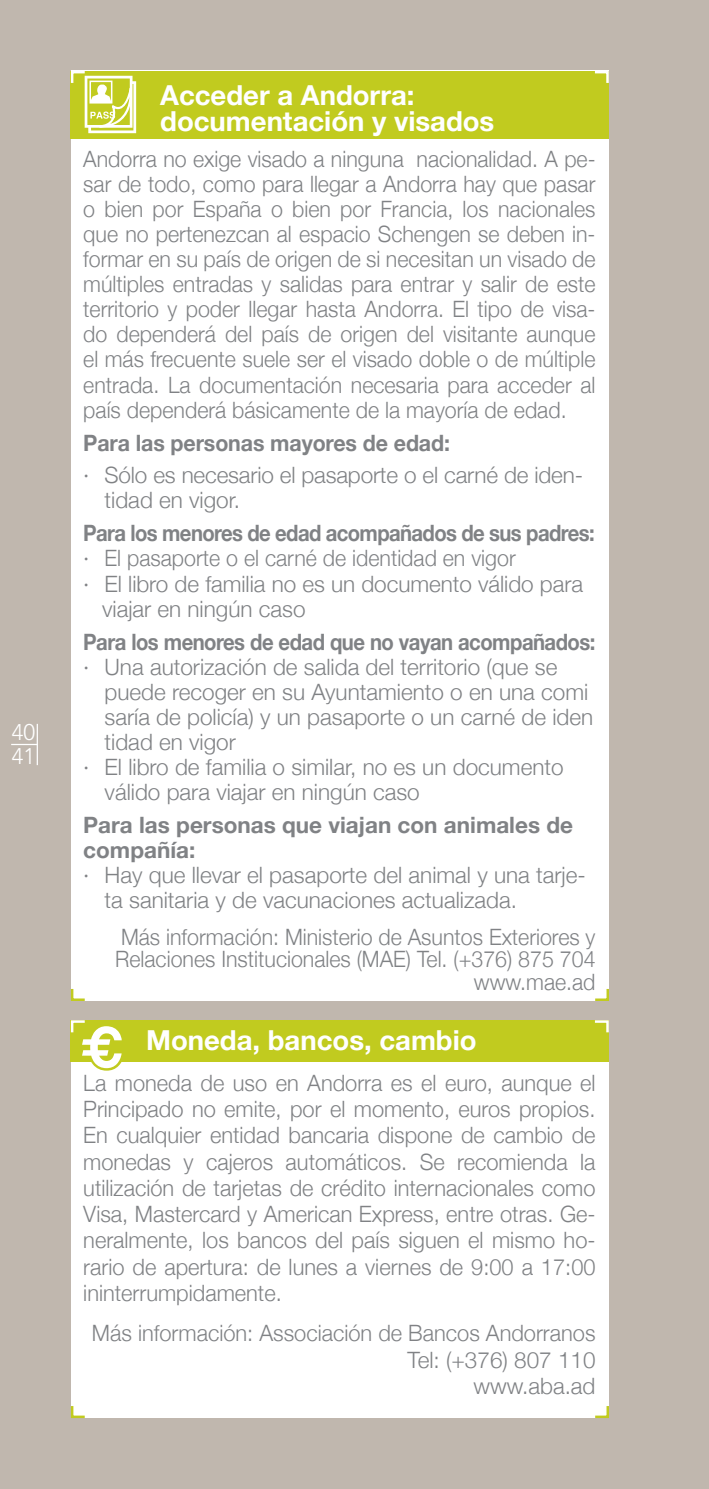
<style>
.page{position:relative;width:709px;height:1489px;background:#fff}
.page>*{position:absolute;margin:0;border:0;box-sizing:border-box;transform-origin:0 0}
.t1{font:700 27.5px/26.2px "Helvetica Neue";color:#fff}
.t2{font:300 22.5px/26.2px "Helvetica Neue";color:#808285}
.t3{font:300 22.5px/25px "Helvetica Neue";color:#808285;text-align:justify;scale:.95 1}
.t4{font:700 22.5px/32.5px "Helvetica Neue";letter-spacing:-.025em;color:#808285;scale:.9 1}
.t5{font:700 22.5px "Helvetica Neue";color:#808285}
.t6{font:300 22.5px/24.2px "Avenir LT Std";color:#fff}
.s1{font-weight:700}
.s2{font-weight:300}
</style>
<div class="page">
<div style="left:0;top:0;width:709px;height:1488px;background:#c0b7ae"></div>
<div style="left:71px;top:71px;width:537px;height:929px;background:#fff"></div>
<div style="left:71px;top:71px;width:537px;height:67px;background:#c1cb1f"></div>
<div style="left:71px;top:1020px;width:537px;height:397px;background:#fff"></div>
<div style="left:71px;top:1020px;width:538px;height:41px;background:#c1cb1f"></div>
<svg style="left:592px;top:70px;width:17px;height:15px"></svg>
<svg style="left:592px;top:986px;width:17px;height:15px"></svg>
<svg style="left:70px;top:989px;width:17px;height:12px"></svg>
<svg style="left:592px;top:1403px;width:17px;height:16px"></svg>
<svg style="left:70px;top:1406px;width:17px;height:13px"></svg>
<svg style="left:70px;top:70px;width:66px;height:63px"></svg>
<svg style="left:594px;top:1020px;width:15px;height:13px"></svg>
<hr style="left:11px;top:743px;width:27px;height:2px;background:#fff">
<svg style="left:37px;top:723px;width:1px;height:42px"></svg>
<svg style="left:70px;top:1020px;width:58px;height:51px"></svg>
<p class="t6" style="left:12px;top:719px;width:25px">40<br>41</p>
<p class="t1" style="left:160px;top:81px;width:336px">Acceder a Andorra: documentación y visados</p>
<p class="t3" style="left:83px;top:146px;width:541px">Andorra no exige visado a ninguna nacionalidad. A pe&shy;sar de todo, como para llegar a Andorra hay que pasar o bien por España o bien por Francia, los nacionales que no pertenezcan al espacio Schengen se deben in&shy;formar en su país de origen de si necesitan un visado de múltiples entradas y salidas para entrar y salir de este territorio y poder llegar hasta Andorra. El tipo de visa&shy;do dependerá del país de origen del visitante aunque el más frecuente suele ser el visado doble o de múltiple entrada. La documentación necesaria para acceder al país dependerá básicamente de la mayoría de edad.</p>
<p class="t2" style="left:83px;top:426px;width:501px;line-height:32.5px"><span class="s1">Para las personas mayores de edad:<br></span>· Sólo es necesario el pasaporte o el carné de iden-</p>
<p class="t4" style="left:83px;top:483px;width:569px;text-indent:21px"><span class="s2">tidad en vigor.<br></span>Para los menores de edad acompañados de sus padres:</p>
<p class="t2" style="left:83px;top:544px;width:434px">· El pasaporte o el carné de identidad en vigor</p>
<p class="t2" style="left:83px;top:570px;width:501px">· El libro de familia no es un documento válido para</p>
<p class="t2" style="left:102px;top:595px;width:205px">viajar en ningún caso</p>
<p class="t4" style="left:83px;top:624px;width:570px">Para los menores de edad que no vayan acompañados:</p>
<p class="t2" style="left:83px;top:653px;width:475px">· Una autorización de salida del territorio (que se</p>
<p class="t2" style="left:105px;top:678px;width:485px">puede recoger en su Ayuntamiento o en una comi</p>
<p class="t2" style="left:105px;top:703px;width:490px">saría de policía) y un pasaporte o un carné de iden</p>
<p class="t2" style="left:105px;top:728px;width:133px">tidad en vigor</p>
<p class="t2" style="left:83px;top:753px;width:482px">· El libro de familia o similar, no es un documento</p>
<p class="t2" style="left:105px;top:778px;width:317px">válido para viajar en ningún caso</p>
<p class="t5" style="left:83px;top:810px;width:491px">Para las personas que viajan con animales de</p>
<p class="t5" style="left:83px;top:836px;width:114px">compañía:</p>
<p class="t2" style="left:83px;top:861px;width:504px">· Hay que llevar el pasaporte del animal y una tarje-</p>
<p class="t2" style="left:105px;top:886px;width:414px">ta sanitaria y de vacunaciones actualizada.</p>
<p class="t3" style="left:115px;top:925px;width:507px;line-height:22.5px;text-align:right">Más información: Ministerio de Asuntos Exteriores y<br>Relaciones Institucionales (MAE) Tel. (+376) 875 704 www.mae.ad</p>
<p class="t1" style="left:146px;top:1026px;width:332px">Moneda, bancos, cambio</p>
<p class="t2" style="left:83px;top:1068px;width:514px;text-align:justify">La moneda de uso en Andorra es el euro, aunque el Principado no emite, por el momento, euros propios.<br>En cualquier entidad bancaria dispone de cambio de monedas y cajeros automáticos. Se recomienda la utilización de tarjetas de crédito internacionales como Visa, Mastercard y American Express, entre otras. Ge&shy;neralmente, los bancos del país siguen el mismo ho&shy;rario de apertura: de lunes a viernes de 9:00 a 17:00 ininterrumpidamente.</p>
<p class="t2" style="left:92px;top:1319px;width:505px;text-align:right">Más información: Associación de Bancos Andorranos<br>Tel: (+376) 807 110<br>www.aba.ad</p>
</div>
